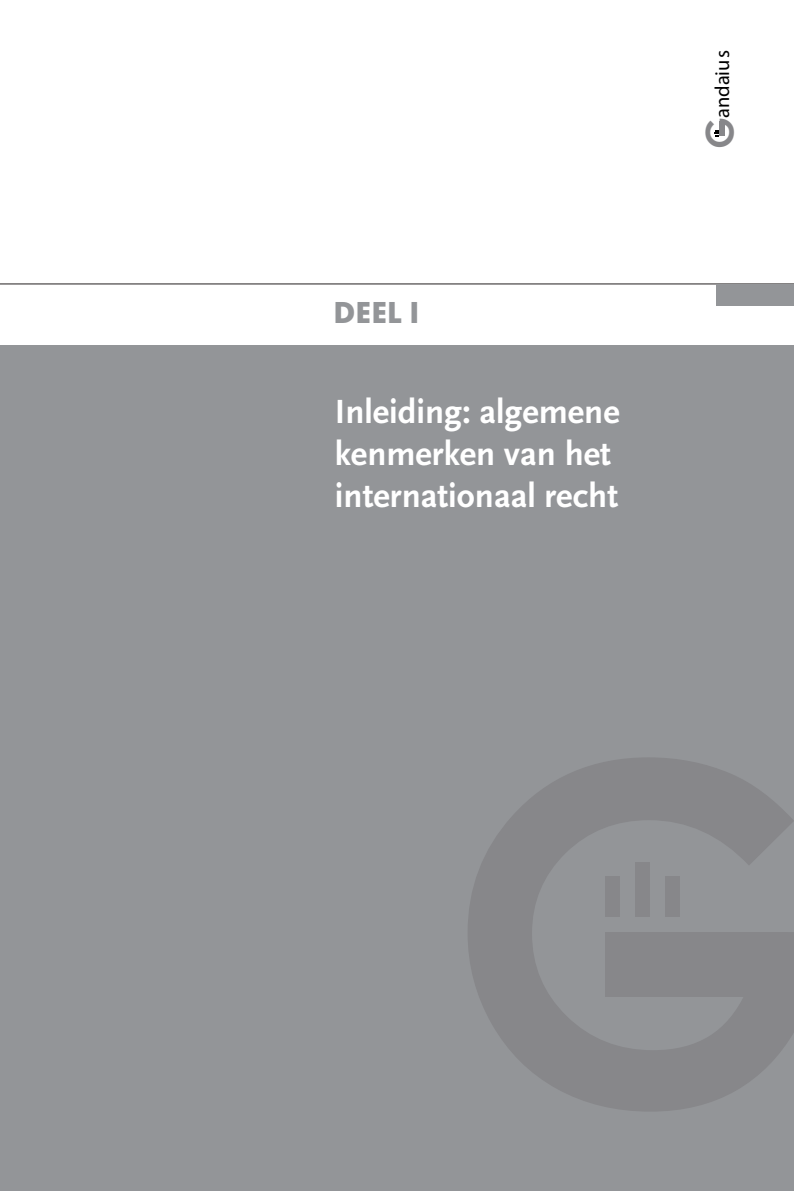
<style>
.page{position:relative;width:794px;height:1191px;background:#fff}
.page>*{position:absolute;margin:0;border:0;box-sizing:border-box;transform-origin:0 0}
.t1{font:700 35px/42px "Scala Sans Pro";color:#fff}
.t2{font:700 31.5px "Futura PT";color:#939598}
.t3{font:20.3px "Myriad Pro";color:#000}
.s1{font-family:"Century Gothic";font-weight:700;font-size:37.98px;color:#87878a}
</style>
<div class="page">
<div style="left:0;top:345px;width:794px;height:846px;background:#939598"></div>
<hr style="left:0;top:283px;width:794px;height:1px;background:#231f20">
<div style="left:716px;top:284px;width:78px;height:21px;background:#939598"></div>
<div style="left:605px;top:876px;width:14px;height:40px;background:#87878a"></div>
<div style="left:665px;top:876px;width:14px;height:40px;background:#87878a"></div>
<div style="left:635px;top:862px;width:14px;height:54px;background:#87878a"></div>
<div style="left:605px;top:932px;width:182px;height:64px;background:#87878a"></div>
<svg style="left:714px;top:130px;width:4px;height:6px"></svg>
<div style="left:719px;top:121px;width:6px;height:15px;background:#87878a"></div>
<p class="t2" style="left:333px;top:292px;width:87px">DEEL I</p>
<p class="t1" style="left:335px;top:391px;width:286px">Inleiding: algemene kenmerken van het internationaal recht</p>
<p class="t3" style="left:710px;top:149px;width:101px;rotate:-90deg"><span class="s1">G</span>andaius</p>
</div>
